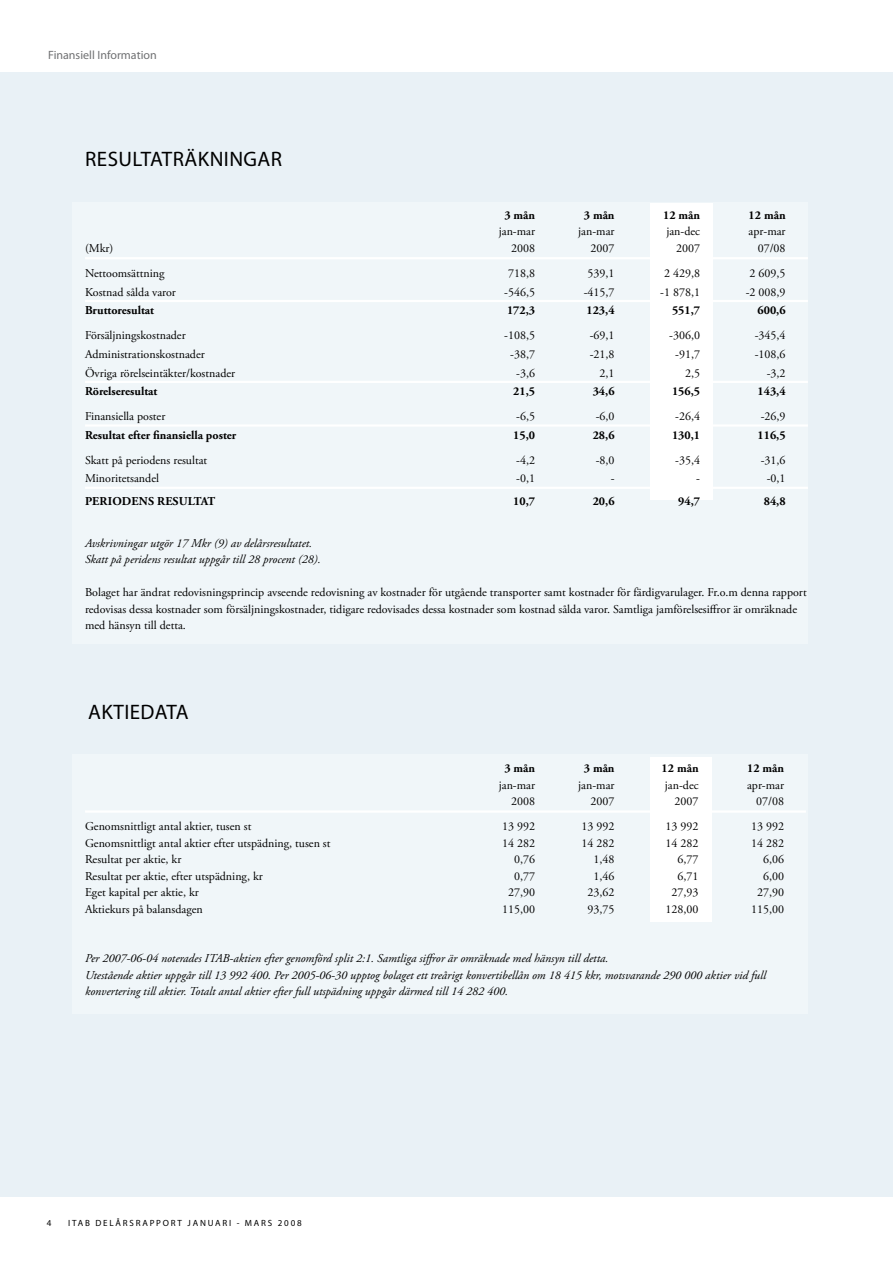
<style>
.page{position:relative;width:893px;height:1263px;background:#fff}
.page>*{position:absolute;margin:0;border:0;box-sizing:border-box;transform-origin:0 0}
.t1{font:21px "Myriad Pro";letter-spacing:.02em;color:#000}
.t2{font:12px/16.5px "Adobe Garamond Pro";color:#000}
.t3{font:italic 12px/16.5px "Adobe Garamond Pro";color:#000}
.t4{font:700 12px "Adobe Garamond Pro";color:#000}
.t5{font:12px "Myriad Pro";color:#707173}
.t6{font:9px "Myriad Pro";letter-spacing:.2em;color:#000}
</style>
<div class="page">
<div style="left:0;top:73px;width:893px;height:1124px;background:#e9f1f6"></div>
<div style="left:72px;top:203px;width:736px;height:441px;background:#f0f6f9"></div>
<div style="left:72px;top:754px;width:736px;height:260px;background:#f0f6f9"></div>
<div style="left:651px;top:757px;width:61px;height:164px;background:#fff"></div>
<div style="left:649px;top:203px;width:63px;height:296px;background:#fff"></div>
<hr style="left:85px;top:257px;width:723px;height:2px;background:#fff">
<hr style="left:85px;top:300px;width:723px;height:2px;background:#fff">
<hr style="left:85px;top:381px;width:723px;height:2px;background:#fff">
<hr style="left:85px;top:424px;width:723px;height:3px;background:#fff">
<hr style="left:85px;top:487px;width:723px;height:2px;background:#fff">
<hr style="left:85px;top:810px;width:721px;height:3px;background:#fff">
<p class="t5" style="left:48px;top:48px;width:110px">Finansiell Information</p>
<h1 class="t1" style="left:85px;top:146px;width:24px">Resultatr</h1>
<h1 class="t1" style="left:185px;top:146px;width:27px">äkningar</h1>
<p class="t4" style="left:504px;top:208px;width:32px">3 mån</p>
<p class="t4" style="left:584px;top:208px;width:32px">3 mån</p>
<p class="t4" style="left:663px;top:208px;width:38px">12 mån</p>
<p class="t4" style="left:749px;top:208px;width:38px">12 mån</p>
<p class="t2" style="left:499px;top:224px;width:38px">jan-mar</p>
<p class="t2" style="left:578px;top:224px;width:38px">jan-mar</p>
<p class="t2" style="left:666px;top:224px;width:35px">jan-dec</p>
<p class="t2" style="left:749px;top:224px;width:39px">apr-mar</p>
<p class="t2" style="left:85px;top:240px;width:30px">(Mkr)</p>
<p class="t2" style="left:511px;top:240px;width:25px">2008</p>
<p class="t2" style="left:591px;top:240px;width:25px">2007</p>
<p class="t2" style="left:676px;top:240px;width:25px">2007</p>
<p class="t2" style="left:758px;top:240px;width:29px">07/08</p>
<p class="t2" style="left:85px;top:265px;width:81px">Nettoomsättning</p>
<p class="t2" style="left:508px;top:265px;width:28px">718,8</p>
<p class="t2" style="left:588px;top:265px;width:28px">539,1</p>
<p class="t2" style="left:664px;top:265px;width:37px">2 429,8</p>
<p class="t2" style="left:750px;top:265px;width:37px">2 609,5</p>
<p class="t2" style="left:85px;top:284px;width:92px">Kostnad sålda varor</p>
<p class="t2" style="left:504px;top:284px;width:32px">-546,5</p>
<p class="t2" style="left:584px;top:284px;width:32px">-415,7</p>
<p class="t2" style="left:660px;top:284px;width:41px">-1 878,1</p>
<p class="t2" style="left:746px;top:284px;width:41px">-2 008,9</p>
<p class="t4" style="left:85px;top:303px;width:71px">Bruttoresultat</p>
<p class="t4" style="left:507px;top:303px;width:30px">172,3</p>
<p class="t4" style="left:586px;top:303px;width:30px">123,4</p>
<p class="t4" style="left:672px;top:303px;width:30px">551,7</p>
<p class="t4" style="left:757px;top:303px;width:30px">600,6</p>
<p class="t2" style="left:85px;top:328px;width:102px">Försäljningskostnader</p>
<p class="t2" style="left:504px;top:328px;width:32px">-108,5</p>
<p class="t2" style="left:590px;top:328px;width:26px">-69,1</p>
<p class="t2" style="left:669px;top:328px;width:32px">-306,0</p>
<p class="t2" style="left:755px;top:328px;width:32px">-345,4</p>
<p class="t2" style="left:85px;top:346px;width:121px">Administrationskostnader</p>
<p class="t2" style="left:510px;top:346px;width:26px">-38,7</p>
<p class="t2" style="left:590px;top:346px;width:26px">-21,8</p>
<p class="t2" style="left:675px;top:346px;width:26px">-91,7</p>
<p class="t2" style="left:755px;top:346px;width:32px">-108,6</p>
<p class="t2" style="left:85px;top:365px;width:152px">Övriga rörelseintäkter/kostnader</p>
<p class="t2" style="left:516px;top:365px;width:20px">-3,6</p>
<p class="t2" style="left:600px;top:365px;width:16px">2,1</p>
<p class="t2" style="left:685px;top:365px;width:16px">2,5</p>
<p class="t2" style="left:767px;top:365px;width:20px">-3,2</p>
<p class="t4" style="left:85px;top:384px;width:74px">Rörelseresultat</p>
<p class="t4" style="left:513px;top:384px;width:23px">21,5</p>
<p class="t4" style="left:593px;top:384px;width:23px">34,6</p>
<p class="t4" style="left:672px;top:384px;width:30px">156,5</p>
<p class="t4" style="left:757px;top:384px;width:30px">143,4</p>
<p class="t2" style="left:85px;top:408px;width:82px">Finansiella poster</p>
<p class="t2" style="left:516px;top:408px;width:20px">-6,5</p>
<p class="t2" style="left:596px;top:408px;width:20px">-6,0</p>
<p class="t2" style="left:675px;top:408px;width:26px">-26,4</p>
<p class="t2" style="left:761px;top:408px;width:26px">-26,9</p>
<p class="t4" style="left:85px;top:428px;width:153px">Resultat efter finansiella poster</p>
<p class="t4" style="left:513px;top:428px;width:23px">15,0</p>
<p class="t4" style="left:593px;top:428px;width:23px">28,6</p>
<p class="t4" style="left:672px;top:428px;width:30px">130,1</p>
<p class="t4" style="left:757px;top:428px;width:30px">116,5</p>
<p class="t2" style="left:85px;top:452px;width:124px">Skatt på periodens resultat</p>
<p class="t2" style="left:516px;top:452px;width:20px">-4,2</p>
<p class="t2" style="left:596px;top:452px;width:20px">-8,0</p>
<p class="t2" style="left:675px;top:452px;width:26px">-35,4</p>
<p class="t2" style="left:761px;top:452px;width:26px">-31,6</p>
<p class="t2" style="left:85px;top:471px;width:76px">Minoritetsandel</p>
<p class="t2" style="left:516px;top:471px;width:20px">-0,1</p>
<p class="t2" style="left:611px;top:471px;width:5px">-</p>
<p class="t2" style="left:696px;top:471px;width:5px">-</p>
<p class="t2" style="left:767px;top:471px;width:20px">-0,1</p>
<p class="t4" style="left:85px;top:494px;width:132px">PERIODENS res ultat</p>
<p class="t4" style="left:513px;top:494px;width:23px">10,7</p>
<p class="t4" style="left:593px;top:494px;width:23px">20,6</p>
<p class="t4" style="left:678px;top:494px;width:23px">94,7</p>
<p class="t4" style="left:764px;top:494px;width:23px">84,8</p>
<p class="t3" style="left:85px;top:535px;width:237px">Avskrivningar utgör 17 Mkr (9) av delårsresultatet.<br>Skatt på peridens resultat uppgår till 28 procent (28).</p>
<p class="t2" style="left:85px;top:585px;width:723px">Bolaget har ändrat redovisningsprincip avseende redovisning av kostnader för utgående transporter samt kostnader för färdigvarulager. Fr.o.m denna rapport redovisas dessa kostnader som försäljningskostnader, tidigare redovisades dessa kostnader som kostnad sålda varor. Samtliga jamförelsesiffror är omräknade med hänsyn till detta.</p>
<h1 class="t1" style="left:88px;top:699px;width:102px">AKTIEDATA</h1>
<p class="t4" style="left:504px;top:761px;width:32px">3 mån</p>
<p class="t4" style="left:584px;top:761px;width:32px">3 mån</p>
<p class="t4" style="left:662px;top:761px;width:38px">12 mån</p>
<p class="t4" style="left:747px;top:761px;width:38px">12 mån</p>
<p class="t2" style="left:499px;top:777px;width:38px">jan-mar</p>
<p class="t2" style="left:578px;top:777px;width:38px">jan-mar</p>
<p class="t2" style="left:665px;top:777px;width:35px">jan-dec</p>
<p class="t2" style="left:747px;top:777px;width:39px">apr-mar</p>
<p class="t2" style="left:511px;top:794px;width:25px">2008</p>
<p class="t2" style="left:591px;top:794px;width:25px">2007</p>
<p class="t2" style="left:675px;top:794px;width:25px">2007</p>
<p class="t2" style="left:756px;top:794px;width:29px">07/08</p>
<p class="t2" style="left:85px;top:819px;width:168px">Genomsnittligt antal aktier, tusen st</p>
<p class="t2" style="left:502px;top:819px;width:34px">13 992</p>
<p class="t2" style="left:582px;top:819px;width:34px">13 992</p>
<p class="t2" style="left:666px;top:819px;width:34px">13 992</p>
<p class="t2" style="left:751px;top:819px;width:35px">13 992</p>
<p class="t2" style="left:85px;top:835px;width:247px">Genomsnittligt antal aktier efter utspädning, tusen st</p>
<p class="t2" style="left:502px;top:835px;width:34px">14 282</p>
<p class="t2" style="left:582px;top:835px;width:34px">14 282</p>
<p class="t2" style="left:666px;top:835px;width:34px">14 282</p>
<p class="t2" style="left:751px;top:835px;width:35px">14 282</p>
<p class="t2" style="left:85px;top:852px;width:98px">Resultat per aktie, kr</p>
<p class="t2" style="left:514px;top:852px;width:22px">0,76</p>
<p class="t2" style="left:594px;top:852px;width:22px">1,48</p>
<p class="t2" style="left:678px;top:852px;width:22px">6,77</p>
<p class="t2" style="left:763px;top:852px;width:23px">6,06</p>
<p class="t2" style="left:85px;top:868px;width:179px">Resultat per aktie, efter utspädning, kr</p>
<p class="t2" style="left:514px;top:868px;width:22px">0,77</p>
<p class="t2" style="left:594px;top:868px;width:22px">1,46</p>
<p class="t2" style="left:678px;top:868px;width:22px">6,71</p>
<p class="t2" style="left:763px;top:868px;width:23px">6,00</p>
<p class="t2" style="left:85px;top:885px;width:115px">Eget kapital per aktie, kr</p>
<p class="t2" style="left:508px;top:885px;width:28px">27,90</p>
<p class="t2" style="left:588px;top:885px;width:28px">23,62</p>
<p class="t2" style="left:672px;top:885px;width:28px">27,93</p>
<p class="t2" style="left:757px;top:885px;width:29px">27,90</p>
<p class="t2" style="left:85px;top:901px;width:119px">Aktiekurs på balansdagen</p>
<p class="t2" style="left:502px;top:901px;width:34px">115,00</p>
<p class="t2" style="left:588px;top:901px;width:28px">93,75</p>
<p class="t2" style="left:666px;top:901px;width:34px">128,00</p>
<p class="t2" style="left:751px;top:901px;width:35px">115,00</p>
<p class="t3" style="left:85px;top:950px;width:683px">Per 2007-06-04 noterades ITAB-aktien efter genomförd split 2:1. Samtliga siffror är omräknade med hänsyn till detta.<br>Utestående aktier uppgår till 13 992 400. Per 2005-06-30 upptog bolaget ett treårigt konvertibellån om 18 415 kkr, motsvarande 290 000 aktier vid full konvertering till aktier. Totalt antal aktier efter full utspädning uppgår därmed till 14 282 400.</p>
<p class="t6" style="left:47px;top:1217px;width:6px">4</p>
<p class="t6" style="left:68px;top:1217px;width:235px">ITAB DELÅRSRAPPORT JANUARI - MARS 2008</p>
</div>
